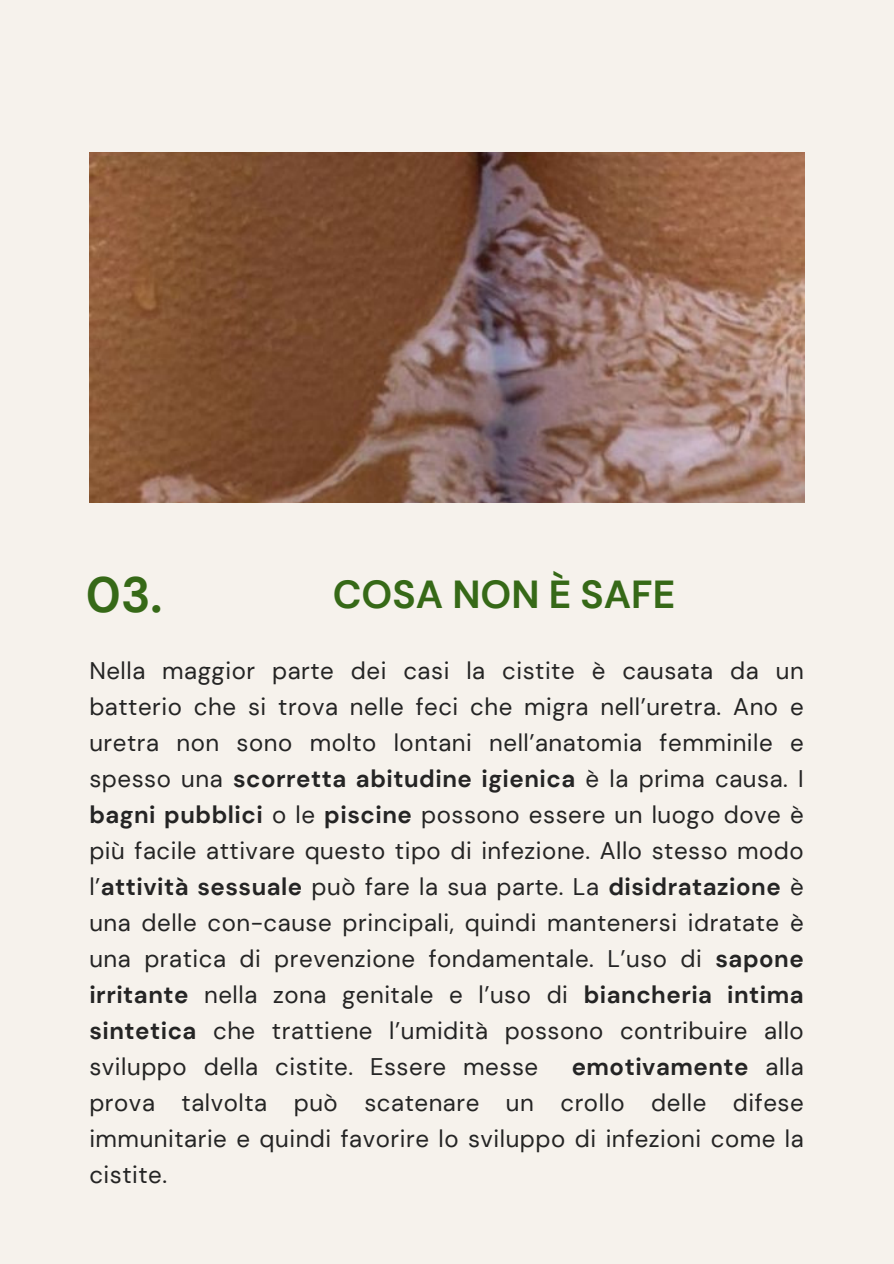
<style>
.page{position:relative;width:894px;height:1264px;background:#fff}
.page>*{position:absolute;margin:0;border:0;box-sizing:border-box;transform-origin:0 0}
.t1{font:700 49.5px "DM Sans";color:#366917}
.t2{font:700 39px "DM Sans";color:#366917}
.t3{font:24px/36px "DM Sans";letter-spacing:.02em;color:#242424;text-align:justify}
.s1{font-weight:700}
</style>
<div class="page">
<div style="left:0;top:0;width:893px;height:1263px;background:#f6f2ec"></div>
<img style="left:89px;top:152px;width:715px;height:350px">
<p class="t1" style="left:86px;top:563px;width:78px">03.</p>
<h2 class="t2" style="left:333px;top:569px;width:344px">COSA NON È SAFE</h2>
<h1 class="t3" style="left:89px;top:652px;width:715px">Nella maggior parte dei casi la cistite è causata da un batterio che si trova nelle feci che migra nell’uretra. Ano e uretra non sono molto lontani nell’anatomia femminile e spesso una <span class="s1">scorretta abitudine igienica</span> è la prima causa. I <span class="s1">bagni pubblici</span> o le <span class="s1">piscine</span> possono essere un luogo dove è più facile attivare questo tipo di infezione. Allo stesso modo l’<span class="s1">attività sessuale</span> può fare la sua parte. La <span class="s1">disidratazione</span> è una delle con-cause principali, quindi mantenersi idratate è una pratica di prevenzione fondamentale. L’uso di <span class="s1">sapone irritante</span> nella zona genitale e l’uso di <span class="s1">biancheria intima sintetica</span> che trattiene l’umidità possono contribuire allo sviluppo della cistite. Essere messe</h1>
<h1 class="t3" style="left:89px;top:1048px;width:715px;text-indent:482px"><span class="s1">emotivamente</span> alla prova talvolta può scatenare un crollo delle difese immunitarie e quindi favorire lo sviluppo di infezioni come la cistite.</h1>
</div>
